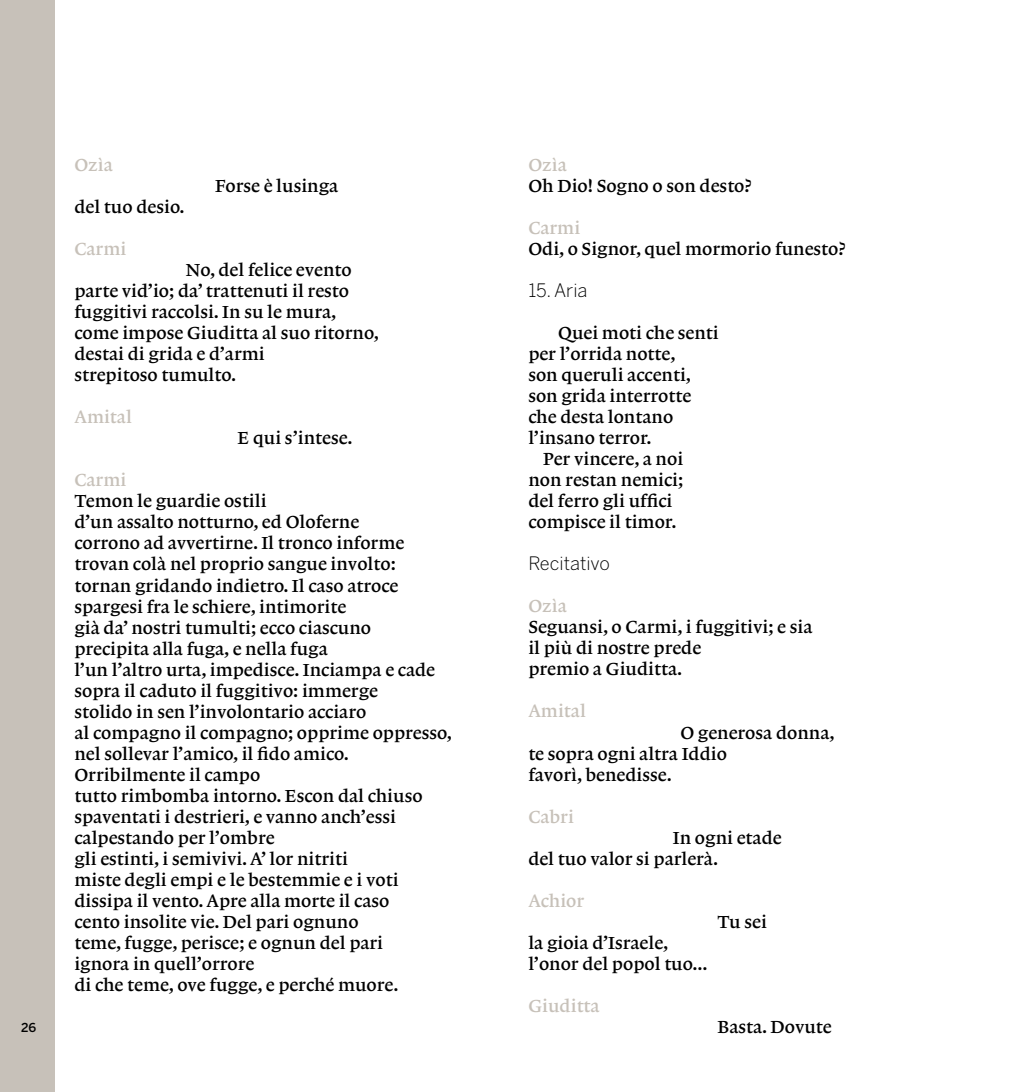
<style>
.page{position:relative;width:1017px;height:1092px;background:#fff}
.page>*{position:absolute;margin:0;border:0;box-sizing:border-box;transform-origin:0 0}
.t1{font:18.38px/21px "Lexicon No 1 Roman B";color:#000}
.t2{font:18.38px "Lexicon No 1 Roman B";color:#c7c1b9}
.t3{font:300 18.38px "Benton Sans";color:#000}
.t4{font:500 12.25px "Benton Sans";color:#000}
</style>
<div class="page">
<div style="left:0;top:0;width:54px;height:1091px;background:#c7c1b9"></div>
<p class="t4" style="left:21px;top:1020px;width:17px">26</p>
<p class="t2" style="left:74px;top:155px;width:40px">Ozìa</p>
<p class="t1" style="left:215px;top:176px;width:125px">Forse è lusinga</p>
<p class="t1" style="left:74px;top:197px;width:112px">del tuo desio.</p>
<p class="t2" style="left:74px;top:239px;width:53px">Carmi</p>
<p class="t1" style="left:74px;top:260px;width:306px;text-indent:111px">No, del felice evento parte vid’io; da’ trattenuti il resto fuggitivi raccolsi. In su le mura, come impose Giuditta al suo ritorno, destai di grida e d’armi<br>strepitoso tumulto.</p>
<p class="t2" style="left:74px;top:407px;width:59px">Amital</p>
<p class="t1" style="left:238px;top:428px;width:117px">E qui s’intese.</p>
<p class="t2" style="left:74px;top:470px;width:53px">Carmi</p>
<p class="t1" style="left:74px;top:491px;width:379px">Temon le guardie ostili<br>d’un assalto notturno, ed Oloferne<br>corrono ad avvertirne. Il tronco informe trovan colà nel proprio sangue involto: tornan gridando indietro. Il caso atroce spargesi fra le schiere, intimorite<br>già da’ nostri tumulti; ecco ciascuno<br>precipita alla fuga, e nella fuga<br>l’un l’altro urta, impedisce. Inciampa e cade sopra il caduto il fuggitivo: immerge<br>stolido in sen l’involontario acciaro<br>al compagno il compagno; opprime oppresso, nel sollevar l’amico, il fido amico.<br>Orribilmente il campo<br>tutto rimbomba intorno. Escon dal chiuso spaventati i destrieri, e vanno anch’essi calpestando per l’ombre<br>gli estinti, i semivivi. A’ lor nitriti<br>miste degli empi e le bestemmie e i voti dissipa il vento. Apre alla morte il caso<br>cento insolite vie. Del pari ognuno<br>teme, fugge, perisce; e ognun del pari<br>ignora in quell’orrore<br>di che teme, ove fugge, e perché muore.</p>
<p class="t2" style="left:528px;top:155px;width:40px">Ozìa</p>
<p class="t1" style="left:528px;top:175px;width:225px">Oh Dio! Sogno o son desto?</p>
<p class="t2" style="left:528px;top:218px;width:53px">Carmi</p>
<p class="t1" style="left:528px;top:238px;width:319px">Odi, o Signor, quel mormorio funesto?</p>
<p class="t3" style="left:528px;top:279px;width:61px">15. Aria</p>
<p class="t1" style="left:558px;top:322px;width:162px">Quei moti che senti</p>
<p class="t1" style="left:528px;top:343px;width:149px">per l’orrida notte,</p>
<p class="t1" style="left:528px;top:364px;width:164px">son queruli accenti,</p>
<p class="t1" style="left:528px;top:385px;width:164px">son grida interrotte</p>
<p class="t1" style="left:528px;top:406px;width:146px">che desta lontano</p>
<p class="t1" style="left:528px;top:427px;width:125px">l’insano terror.</p>
<p class="t1" style="left:543px;top:448px;width:142px">Per vincere, a noi</p>
<p class="t1" style="left:528px;top:469px;width:156px">non restan nemici;</p>
<p class="t1" style="left:528px;top:490px;width:146px">del ferro gli uffici</p>
<p class="t1" style="left:528px;top:511px;width:150px">compisce il timor.</p>
<p class="t3" style="left:528px;top:553px;width:83px">Recitativo</p>
<p class="t2" style="left:528px;top:596px;width:40px">Ozìa</p>
<p class="t1" style="left:528px;top:616px;width:286px">Seguansi, o Carmi, i fuggitivi; e sia il più di nostre prede<br>premio a Giuditta.</p>
<p class="t2" style="left:528px;top:701px;width:59px">Amital</p>
<p class="t1" style="left:528px;top:722px;width:308px;text-indent:152px">O generosa donna, te sopra ogni altra Iddio<br>favorì, benedisse.</p>
<p class="t2" style="left:528px;top:806px;width:47px">Cabri</p>
<p class="t1" style="left:528px;top:827px;width:255px;text-indent:145px">In ogni etade del tuo valor si parlerà.</p>
<p class="t2" style="left:528px;top:890px;width:57px">Achior</p>
<p class="t1" style="left:717px;top:911px;width:51px">Tu sei</p>
<p class="t1" style="left:528px;top:932px;width:181px">la gioia d’Israele, l’onor del popol tuo...</p>
<p class="t2" style="left:528px;top:995px;width:73px">Giuditta</p>
<p class="t1" style="left:717px;top:1016px;width:116px">Basta. Dovute</p>
</div>
